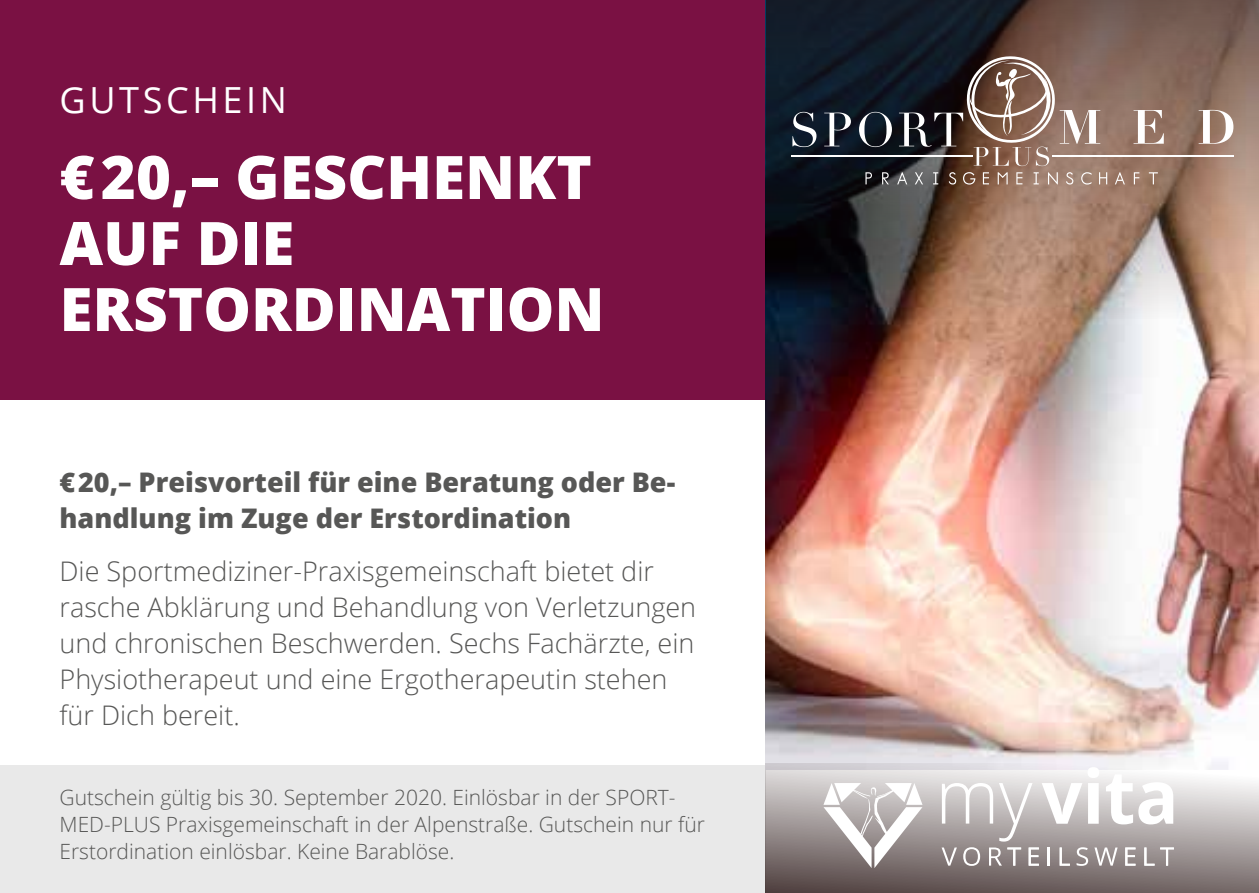
<style>
.page{position:relative;width:1259px;height:893px;background:#fff}
.page>*{position:absolute;margin:0;border:0;box-sizing:border-box;transform-origin:0 0}
.t1{font:800 60px/66px "Open Sans";color:#fff}
.t2{font:36px "Open Sans";letter-spacing:.1em;color:#fff}
.t3{font:300 27px/36px "Open Sans";color:#575756}
.t4{font:800 27px/36px "Open Sans";color:#575756}
.t5{font:300 21px/27px "Open Sans";color:#575756}
</style>
<div class="page">
<div style="left:0;top:0;width:765px;height:400px;background:#7a1143"></div>
<div style="left:0;top:765px;width:765px;height:128px;background:#e9e9e9"></div>
<img style="left:765px;top:319px;width:494px;height:445px">
<svg style="left:765px;top:0;width:494px;height:319px;background:#685750"></svg>
<svg style="left:765px;top:764px;width:494px;height:129px;background:#a09898"></svg>
<svg style="left:821px;top:783px;width:104px;height:85px"></svg>
<svg style="left:941px;top:767px;width:233px;height:99px"></svg>
<svg style="left:792px;top:112px;width:24px;height:35px"></svg>
<svg style="left:824px;top:113px;width:27px;height:33px"></svg>
<svg style="left:859px;top:112px;width:33px;height:35px"></svg>
<svg style="left:1133px;top:110px;width:30px;height:34px"></svg>
<svg style="left:1198px;top:110px;width:35px;height:34px"></svg>
<svg style="left:865px;top:172px;width:7px;height:12px"></svg>
<svg style="left:882px;top:172px;width:7px;height:12px"></svg>
<svg style="left:897px;top:172px;width:10px;height:12px"></svg>
<svg style="left:915px;top:172px;width:8px;height:12px"></svg>
<svg style="left:933px;top:172px;width:5px;height:12px"></svg>
<svg style="left:948px;top:172px;width:8px;height:13px"></svg>
<svg style="left:963px;top:172px;width:12px;height:13px"></svg>
<svg style="left:983px;top:172px;width:6px;height:12px"></svg>
<svg style="left:997px;top:172px;width:10px;height:12px"></svg>
<svg style="left:1016px;top:172px;width:6px;height:12px"></svg>
<svg style="left:1033px;top:172px;width:5px;height:12px"></svg>
<svg style="left:1048px;top:172px;width:9px;height:12px"></svg>
<svg style="left:1066px;top:172px;width:7px;height:13px"></svg>
<svg style="left:1081px;top:172px;width:10px;height:13px"></svg>
<svg style="left:1099px;top:172px;width:8px;height:12px"></svg>
<svg style="left:1114px;top:172px;width:11px;height:12px"></svg>
<svg style="left:1133px;top:172px;width:6px;height:12px"></svg>
<svg style="left:1148px;top:172px;width:9px;height:12px"></svg>
<hr style="left:1052px;top:156px;width:182px;height:1px;background:#fff">
<hr style="left:791px;top:156px;width:182px;height:1px;background:#fff">
<svg style="left:899px;top:52px;width:201px;height:114px;background:#715f58"></svg>
<h2 class="t2" style="left:60px;top:75px;width:229px">GUTSCHEIN</h2>
<h1 class="t1" style="left:60px;top:141px;width:546px">€ 20,– GESCHENKT<br>AUF DIE<br>ERSTORDINATION</h1>
<p class="t4" style="left:60px;top:463px;width:617px">€ 20,– Preisvorteil für eine Beratung oder Be&shy;handlung im Zuge der Erstordination</p>
<p class="t3" style="left:60px;top:552px;width:638px">Die Sportmediziner-Praxisgemeinschaft bietet dir rasche Abklärung und Behandlung von Verletzungen und chronischen Beschwerden. Sechs Fachärzte, ein Physiotherapeut und eine Ergotherapeutin stehen für Dich bereit.</p>
<p class="t5" style="left:60px;top:783px;width:647px">Gutschein gültig bis 30. September 2020. Einlösbar in der SPORT-<br>MED-PLUS Praxisgemeinschaft in der Alpenstraße. Gutschein nur für<br>Erstordination einlösbar. Keine Barablöse.</p>
</div>
